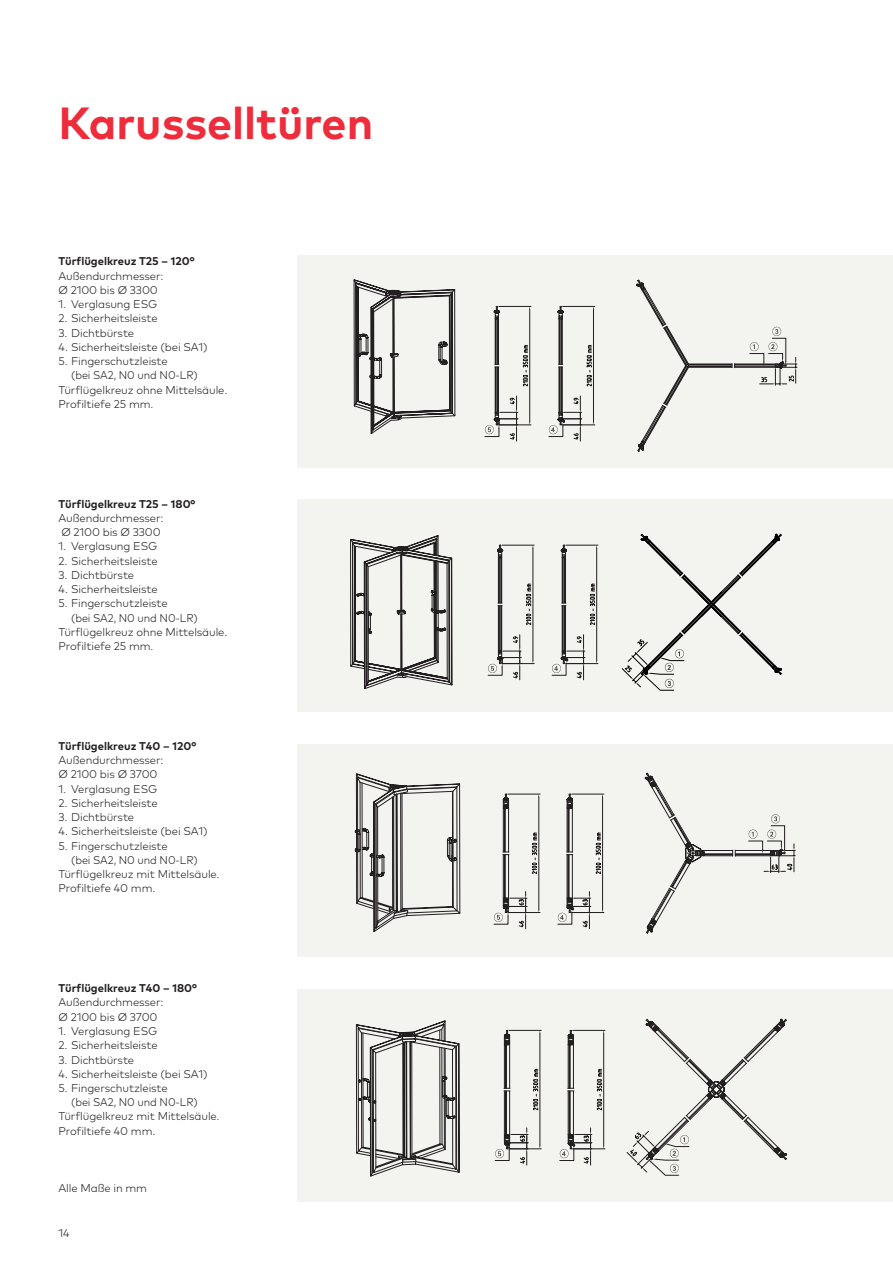
<style>
.page{position:relative;width:893px;height:1263px;background:#fff}
.page>*{position:absolute;margin:0;border:0;box-sizing:border-box;transform-origin:0 0}
.t1{font:700 45px "Mark Pro";color:#ee2c3b}
.t2{font:300 11.25px/14.2px "Mark Pro";letter-spacing:-.01em;color:#231f20}
.t3{font:700 11.25px "Mark Pro";color:#231f20}
.t4{font:300 11.25px "Mark Pro";letter-spacing:-.01em;color:#231f20;scale:.96 1}
</style>
<div class="page">
<div style="left:298px;top:255px;width:595px;height:212px;background:#f3f3f0"></div>
<div style="left:298px;top:500px;width:595px;height:212px;background:#f3f3f0"></div>
<div style="left:298px;top:744px;width:595px;height:213px;background:#f3f3f0"></div>
<div style="left:298px;top:989px;width:595px;height:213px;background:#f3f3f0"></div>
<hr style="left:499px;top:425px;width:32px;height:1px;background:#231f20">
<hr style="left:499px;top:306px;width:32px;height:1px;background:#231f20">
<svg style="left:485px;top:306px;width:45px;height:135px"></svg>
<hr style="left:498px;top:319px;width:1px;height:45px;background:#231f20">
<hr style="left:497px;top:317px;width:1px;height:47px;background:#231f20">
<hr style="left:496px;top:317px;width:1px;height:47px;background:#231f20">
<hr style="left:495px;top:319px;width:1px;height:45px;background:#231f20">
<svg style="left:549px;top:306px;width:47px;height:136px"></svg>
<svg style="left:636px;top:279px;width:161px;height:173px"></svg>
<hr style="left:502px;top:663px;width:32px;height:1px;background:#231f20">
<hr style="left:502px;top:545px;width:32px;height:1px;background:#231f20">
<hr style="left:533px;top:548px;width:1px;height:112px;background:#231f20">
<svg style="left:488px;top:545px;width:45px;height:135px"></svg>
<hr style="left:501px;top:558px;width:1px;height:45px;background:#231f20">
<hr style="left:500px;top:556px;width:1px;height:47px;background:#231f20">
<hr style="left:499px;top:556px;width:1px;height:47px;background:#231f20">
<hr style="left:498px;top:558px;width:1px;height:45px;background:#231f20">
<svg style="left:552px;top:545px;width:47px;height:136px"></svg>
<svg style="left:622px;top:533px;width:160px;height:158px"></svg>
<svg style="left:494px;top:772px;width:301px;height:162px"></svg>
<svg style="left:495px;top:1018px;width:292px;height:157px"></svg>
<svg style="left:350px;top:280px;width:105px;height:409px"></svg>
<svg style="left:355px;top:774px;width:105px;height:157px"></svg>
<hr style="left:459px;top:1044px;width:1px;height:128px;background:#231f20">
<svg style="left:356px;top:1021px;width:103px;height:155px"></svg>
<h1 class="t1" style="left:58px;top:89px;width:316px">Karusselltüren</h1>
<p class="t3" style="left:58px;top:253px;width:138px">Türflügelkreuz T25 – 120°</p>
<p class="t2" style="left:58px;top:268px;width:107px">Außendurchmesser:<br>Ø 2100 bis Ø 3300</p>
<p class="t2" style="left:58px;top:296px;width:100px">1. Verglasung ESG</p>
<p class="t2" style="left:58px;top:310px;width:101px">2. Sicherheitsleiste</p>
<p class="t2" style="left:58px;top:325px;width:77px">3. Dichtbürste</p>
<p class="t2" style="left:58px;top:339px;width:151px">4. Sicherheitsleiste (bei SA1)</p>
<p class="t2" style="left:58px;top:353px;width:111px">5. Fingerschutzleiste</p>
<p class="t4" style="left:71px;top:367px;width:133px">(bei SA2, N0 und N0-LR)</p>
<p class="t2" style="left:58px;top:382px;width:170px">Türflügelkreuz ohne Mittelsäule.</p>
<p class="t2" style="left:58px;top:396px;width:97px">Profiltiefe 25 mm.</p>
<p class="t3" style="left:58px;top:495px;width:138px">Türflügelkreuz T25 – 180°</p>
<p class="t2" style="left:58px;top:510px;width:107px">Außendurchmesser:<br>Ø 2100 bis Ø 3300</p>
<p class="t2" style="left:58px;top:538px;width:100px">1. Verglasung ESG</p>
<p class="t2" style="left:58px;top:553px;width:101px">2. Sicherheitsleiste</p>
<p class="t2" style="left:58px;top:567px;width:77px">3. Dichtbürste</p>
<p class="t2" style="left:58px;top:581px;width:101px">4. Sicherheitsleiste</p>
<p class="t2" style="left:58px;top:595px;width:111px">5. Fingerschutzleiste</p>
<p class="t4" style="left:71px;top:609px;width:133px">(bei SA2, N0 und N0-LR)</p>
<p class="t2" style="left:58px;top:624px;width:170px">Türflügelkreuz ohne Mittelsäule.</p>
<p class="t2" style="left:58px;top:638px;width:97px">Profiltiefe 25 mm.</p>
<p class="t3" style="left:58px;top:737px;width:139px">Türflügelkreuz T40 – 120°</p>
<p class="t2" style="left:58px;top:752px;width:107px">Außendurchmesser:<br>Ø 2100 bis Ø 3700</p>
<p class="t2" style="left:58px;top:781px;width:100px">1. Verglasung ESG</p>
<p class="t2" style="left:58px;top:795px;width:101px">2. Sicherheitsleiste</p>
<p class="t2" style="left:58px;top:809px;width:77px">3. Dichtbürste</p>
<p class="t2" style="left:58px;top:823px;width:151px">4. Sicherheitsleiste (bei SA1)</p>
<p class="t2" style="left:58px;top:838px;width:111px">5. Fingerschutzleiste</p>
<p class="t4" style="left:71px;top:851px;width:133px">(bei SA2, N0 und N0-LR)</p>
<p class="t2" style="left:58px;top:866px;width:163px">Türflügelkreuz mit Mittelsäule.</p>
<p class="t2" style="left:58px;top:880px;width:98px">Profiltiefe 40 mm.</p>
<p class="t3" style="left:58px;top:980px;width:140px">Türflügelkreuz T40 – 180°</p>
<p class="t2" style="left:58px;top:994px;width:107px">Außendurchmesser:<br>Ø 2100 bis Ø 3700</p>
<p class="t2" style="left:58px;top:1023px;width:100px">1. Verglasung ESG</p>
<p class="t2" style="left:58px;top:1037px;width:101px">2. Sicherheitsleiste</p>
<p class="t2" style="left:58px;top:1051px;width:77px">3. Dichtbürste</p>
<p class="t2" style="left:58px;top:1066px;width:151px">4. Sicherheitsleiste (bei SA1)</p>
<p class="t2" style="left:58px;top:1080px;width:111px">5. Fingerschutzleiste</p>
<p class="t4" style="left:71px;top:1094px;width:133px">(bei SA2, N0 und N0-LR)</p>
<p class="t2" style="left:58px;top:1108px;width:163px">Türflügelkreuz mit Mittelsäule.</p>
<p class="t2" style="left:58px;top:1123px;width:98px">Profiltiefe 40 mm.</p>
<p class="t2" style="left:58px;top:1180px;width:90px">Alle Maße in mm</p>
<p class="t2" style="left:58px;top:1225px;width:13px">14</p>
</div>
